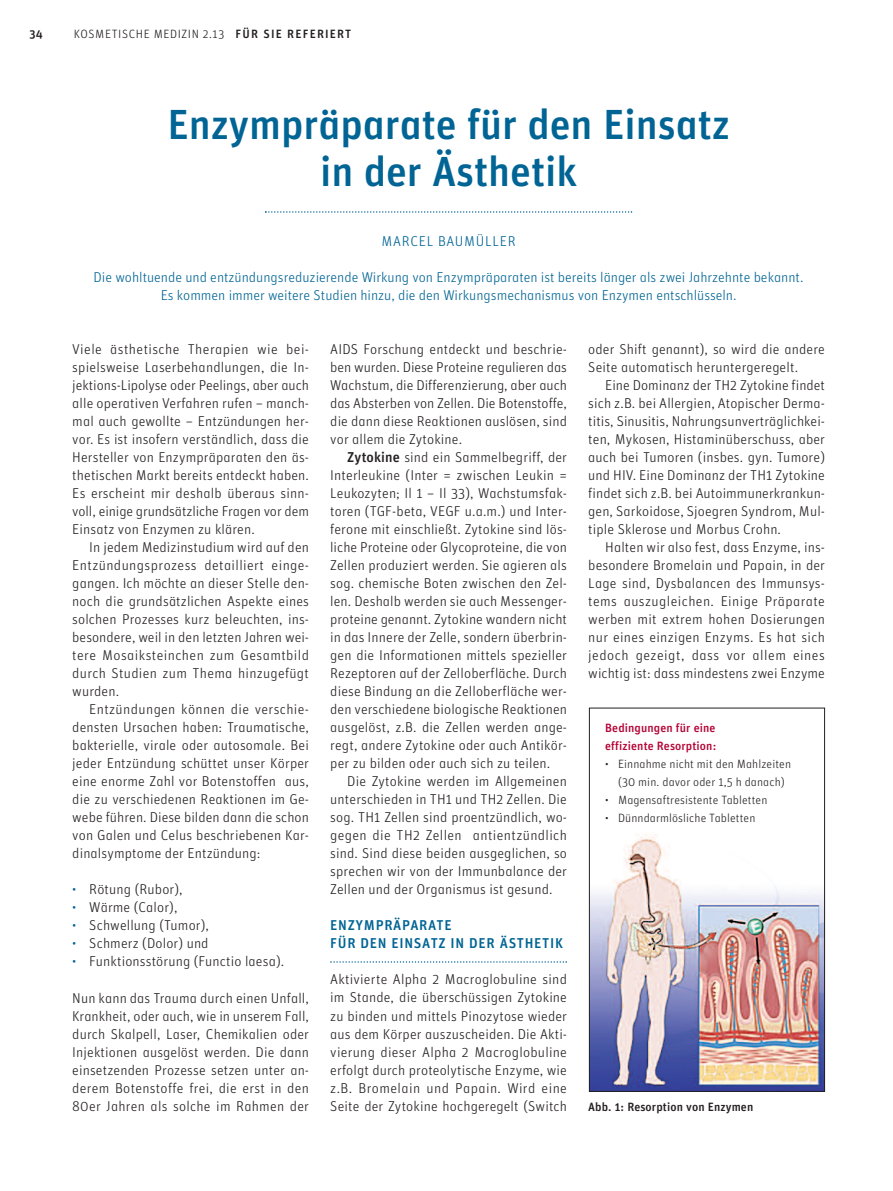
<style>
.page{position:relative;width:893px;height:1191px;background:#fff}
.page>*{position:absolute;margin:0;border:0;box-sizing:border-box;transform-origin:0 0}
.t1{font:42px/46.5px "Unit Medium Alternate";color:#006494;text-align:center}
.t2{font:14.25px/18px "Unit Light Alternate";letter-spacing:.01em;color:#231f20;text-align:justify}
.t3{font:14.25px/18px "Unit Light Alternate";color:#006494;text-align:center}
.t4{font:14.25px/18px "Unit Medium Alternate";letter-spacing:.05em;color:#006494}
.t5{font:14.25px "Unit Light Alternate";letter-spacing:.05em;color:#006494}
.t6{font:12px/18px "Unit Light Alternate";letter-spacing:.01em;color:#231f20;text-align:center}
.t7{font:12px/18px "Unit Medium Alternate";letter-spacing:.01em;color:#b50536}
.t8{font:12px "Unit Light Alternate";letter-spacing:.05em;color:#231f20}
.t9{font:12px "Unit Medium Alternate";letter-spacing:.01em;color:#231f20}
.s1{font-family:"Unit Medium Alternate"}
.s2{color:#006494}
</style>
<div class="page">
<svg style="left:330px;top:961px;width:237px;height:1px"></svg>
<svg style="left:265px;top:211px;width:367px;height:2px"></svg>
<img style="left:591px;top:834px;width:232px;height:255px">
<div style="left:589px;top:707px;width:236px;height:384px;border:1px solid #231f20"></div>
<p class="t9" style="left:29px;top:30px;width:15px">34</p>
<p class="t8" style="left:74px;top:30px;width:279px">KOSMETISCHE MEDIZIN 2.13 <span class="s1">FÜR SIE REFERIERT</span></p>
<h1 class="t1" style="left:167px;top:106px;width:564px">Enzympräparate für den Einsatz in der Ästhetik</h1>
<p class="t5" style="left:381px;top:236px;width:136px">MARCEL BAUMÜLLER</p>
<p class="t3" style="left:94px;top:270px;width:711px">Die wohltuende und entzündungsreduzierende Wirkung von Enzympräparaten ist bereits länger als zwei Jahrzehnte bekannt.<br>Es kommen immer weitere Studien hinzu, die den Wirkungsmechanismus von Enzymen entschlüsseln.</p>
<p class="t2" style="left:72px;top:342px;width:238px">Viele ästhetische Therapien wie bei&shy;spielsweise Laserbehandlungen, die In&shy;jektions-Lipolyse oder Peelings, aber auch alle operativen Verfahren rufen – manch&shy;mal auch gewollte – Entzündungen her&shy;vor. Es ist insofern verständlich, dass die Hersteller von Enzympräparaten den äs&shy;thetischen Markt bereits entdeckt haben.<br>Es erscheint mir deshalb überaus sinn&shy;voll, einige grundsätzliche Fragen vor dem Einsatz von Enzymen zu klären.</p>
<p class="t2" style="left:72px;top:540px;width:238px;text-indent:17px">In jedem Medizinstudium wird auf den Entzündungsprozess detailliert einge&shy;gangen. Ich möchte an dieser Stelle den&shy;noch die grundsätzlichen Aspekte eines solchen Prozesses kurz beleuchten, ins&shy;besondere, weil in den letzten Jahren wei&shy;tere Mosaiksteinchen zum Gesamtbild durch Studien zum Thema hinzugefügt wurden.</p>
<p class="t2" style="left:72px;top:702px;width:238px;text-indent:17px">Entzündungen können die verschie&shy;densten Ursachen haben: Traumatische, bakterielle, virale oder autosomale. Bei jeder Entzündung schüttet unser Körper eine enorme Zahl vor Botenstoffen aus, die zu verschiedenen Reaktionen im Ge&shy;webe führen. Diese bilden dann die schon von Galen und Celus beschriebenen Kar&shy;dinalsymptome der Entzündung:</p>
<p class="t2" style="left:72px;top:882px;width:112px"><span class="s2">•</span> Rötung (Rubor),</p>
<p class="t2" style="left:72px;top:900px;width:107px"><span class="s2">•</span> Wärme (Calor),</p>
<p class="t2" style="left:72px;top:918px;width:138px"><span class="s2">•</span> Schwellung (Tumor),</p>
<p class="t2" style="left:72px;top:936px;width:138px"><span class="s2">•</span> Schmerz (Dolor) und</p>
<p class="t2" style="left:72px;top:954px;width:213px"><span class="s2">•</span> Funktionsstörung (Functio laesa).</p>
<p class="t2" style="left:72px;top:990px;width:238px">Nun kann das Trauma durch einen Unfall, Krankheit, oder auch, wie in unserem Fall, durch Skalpell, Laser, Chemikalien oder Injektionen ausgelöst werden. Die dann einsetzenden Prozesse setzen unter an&shy;derem Botenstoffe frei, die erst in den 80er Jahren als solche im Rahmen der</p>
<p class="t2" style="left:330px;top:342px;width:238px">AIDS Forschung entdeckt und beschrie&shy;ben wurden. Diese Proteine regulieren das Wachstum, die Differenzierung, aber auch das Absterben von Zellen. Die Botenstoffe, die dann diese Reaktionen auslösen, sind vor allem die Zytokine.</p>
<p class="t2" style="left:330px;top:450px;width:238px;text-indent:17px"><span class="s1">Zytokine</span> sind ein Sammelbegriff, der Interleukine (Inter = zwischen Leukin = Leukozyten; Il 1 – Il 33), Wachstumsfak&shy;toren (TGF-beta, VEGF u.a.m.) und Inter&shy;ferone mit einschließt. Zytokine sind lös&shy;liche Proteine oder Glycoproteine, die von Zellen produziert werden. Sie agieren als sog. chemische Boten zwischen den Zel&shy;len. Deshalb werden sie auch Messenger&shy;proteine genannt. Zytokine wandern nicht in das Innere der Zelle, sondern überbrin&shy;gen die Informationen mittels spezieller Rezeptoren auf der Zelloberfläche. Durch diese Bindung an die Zelloberfläche wer&shy;den verschiedene biologische Reaktionen ausgelöst, z.B. die Zellen werden ange&shy;regt, andere Zytokine oder auch Antikör&shy;per zu bilden oder auch sich zu teilen.</p>
<p class="t2" style="left:330px;top:774px;width:238px;text-indent:17px">Die Zytokine werden im Allgemeinen unterschieden in TH1 und TH2 Zellen. Die sog. TH1 Zellen sind proentzündlich, wo&shy;gegen die TH2 Zellen antientzündlich sind. Sind diese beiden ausgeglichen, so sprechen wir von der Immunbalance der Zellen und der Organismus ist gesund.</p>
<p class="t4" style="left:330px;top:918px;width:234px">ENZYMPRÄPARATE<br>FÜR DEN EINSATZ IN DER ÄSTHETIK</p>
<p class="t2" style="left:330px;top:972px;width:238px">Aktivierte Alpha 2 Macroglobuline sind im Stande, die überschüssigen Zytokine zu binden und mittels Pinozytose wieder aus dem Körper auszuscheiden. Die Akti&shy;vierung dieser Alpha 2 Macroglobuline erfolgt durch proteolytische Enzyme, wie z.B. Bromelain und Papain. Wird eine Seite der Zytokine hochgeregelt (Switch</p>
<p class="t2" style="left:588px;top:342px;width:238px">oder Shift genannt), so wird die andere<br>Seite automatisch heruntergeregelt.</p>
<p class="t2" style="left:588px;top:378px;width:238px;text-indent:17px">Eine Dominanz der TH2 Zytokine findet sich z.B. bei Allergien, Atopischer Derma&shy;titis, Sinusitis, Nahrungsunverträglichkei&shy;ten, Mykosen, Histaminüberschuss, aber auch bei Tumoren (insbes. gyn. Tumore) und HIV. Eine Dominanz der TH1 Zytokine findet sich z.B. bei Autoimmunerkrankun&shy;gen, Sarkoidose, Sjoegren Syndrom, Mul&shy;tiple Sklerose und Morbus Crohn.</p>
<p class="t2" style="left:588px;top:540px;width:238px;text-indent:17px">Halten wir also fest, dass Enzyme, ins&shy;besondere Bromelain und Papain, in der Lage sind, Dysbalancen des Immunsys&shy;tems auszugleichen. Einige Präparate werben mit extrem hohen Dosierungen nur eines einzigen Enzyms. Es hat sich jedoch gezeigt, dass vor allem eines wichtig ist: dass mindestens zwei Enzyme</p>
<p class="t7" style="left:605px;top:720px;width:113px">Bedingungen für eine effiziente Resorption:</p>
<p class="t6" style="left:605px;top:756px;width:187px">• Einnahme nicht mit den Mahlzeiten (30 min. davor oder 1,5 h danach)</p>
<p class="t6" style="left:605px;top:792px;width:164px">• Magensaftresistente Tabletten</p>
<p class="t6" style="left:605px;top:810px;width:152px">• Dünndarmlösliche Tabletten</p>
<p class="t9" style="left:588px;top:1102px;width:167px">Abb. 1: Resorption von Enzymen</p>
</div>
